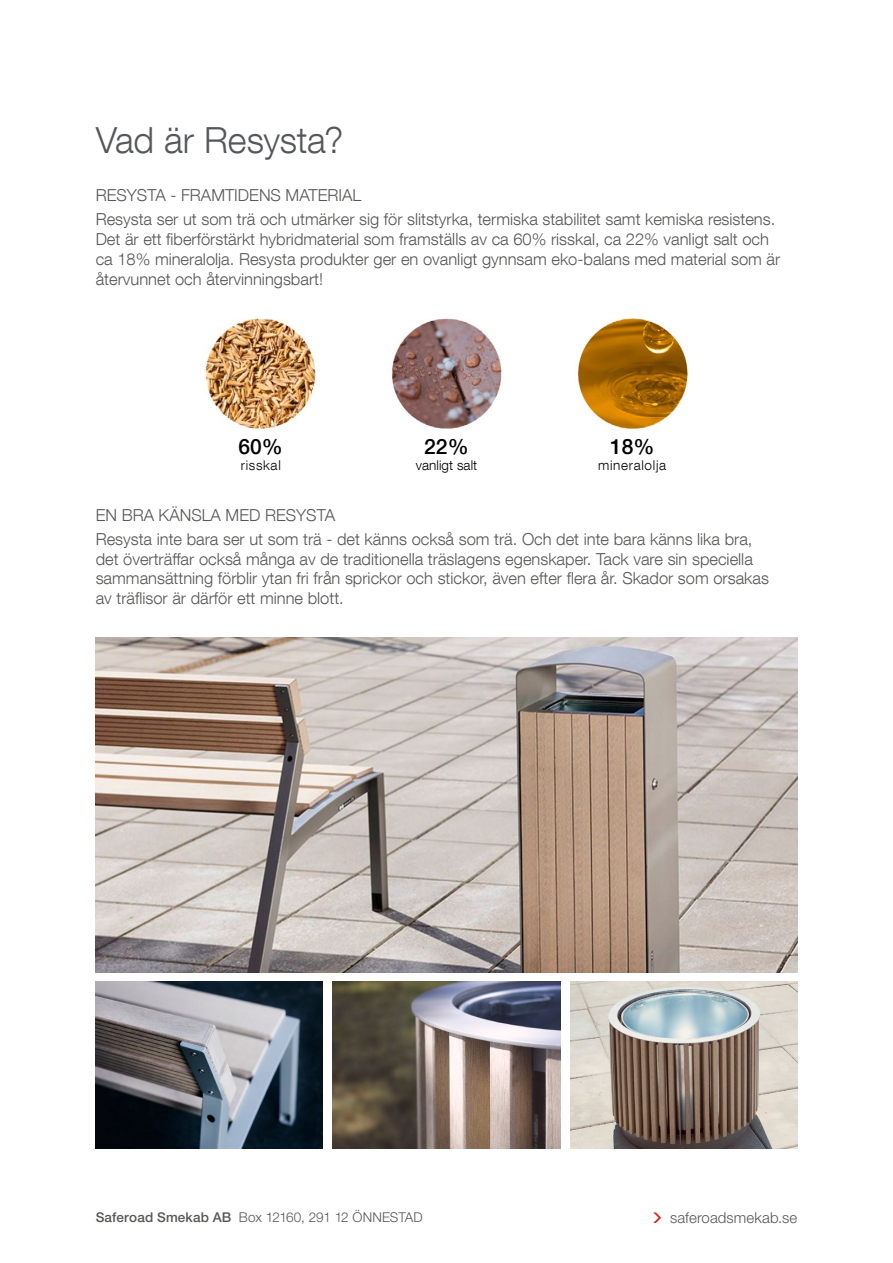
<style>
.page{position:relative;width:893px;height:1263px;background:#fff}
.page>*{position:absolute;margin:0;border:0;box-sizing:border-box;transform-origin:0 0}
.t1{font:300 36px "Helvetica Neue LT Com";color:#55575a}
.t2{font:500 21px "Helvetica Neue LT Com";color:#000}
.t3{font:300 16.5px/19.8px "Helvetica Neue LT Com";color:#575756}
.t4{font:300 15px "Helvetica Neue LT Pro";letter-spacing:.005em;color:#575756}
.t5{font:300 13.5px "Helvetica Neue LT Pro";letter-spacing:-.005em;color:#575756}
.t6{font:300 13.5px "Helvetica Neue LT Com";color:#000}
.s1{font-weight:500}
</style>
<div class="page">
<svg style="left:653px;top:1212px;width:8px;height:11px"></svg>
<img style="left:96px;top:638px;width:701px;height:335px">
<img style="left:96px;top:981px;width:227px;height:167px">
<img style="left:570px;top:981px;width:227px;height:167px">
<img style="left:333px;top:981px;width:227px;height:167px">
<img style="left:205px;top:318px;width:483px;height:112px">
<h1 class="t1" style="left:96px;top:118px;width:249px">Vad är Resysta?</h1>
<p class="t3" style="left:96px;top:183px;width:681px;line-height:24px">Resysta - Framtidens mater ial<br>Resysta ser ut som trä och utmärker sig för slitstyrka, termiska stabilitet samt kemiska resistens.</p>
<p class="t3" style="left:96px;top:229px;width:686px">Det är ett fiberförstärkt hybridmaterial som framställs av ca 60% risskal, ca 22% vanligt salt och ca 18% mineralolja. Resysta produkter ger en ovanligt gynnsam eko-balans med material som är återvunnet och återvinningsbart!</p>
<p class="t2" style="left:239px;top:434px;width:46px">60%</p>
<p class="t6" style="left:241px;top:457px;width:42px">risskal</p>
<p class="t2" style="left:424px;top:434px;width:46px">22%</p>
<p class="t6" style="left:416px;top:457px;width:63px">vanligt salt</p>
<p class="t2" style="left:610px;top:434px;width:46px">18%</p>
<p class="t6" style="left:598px;top:457px;width:70px">mineralolja</p>
<p class="t3" style="left:96px;top:503px;width:658px;line-height:24px">En bra känsla med Resysta<br>Resysta inte bara ser ut som trä - det känns också som trä. Och det inte bara känns lika bra,</p>
<p class="t3" style="left:96px;top:549px;width:675px">det överträffar också många av de traditionella träslagens egenskaper. Tack vare sin speciella sammansättning förblir ytan fri från sprickor och stickor, även efter flera år. Skador som orsakas av träflisor är därför ett minne blott.</p>
<p class="t5" style="left:96px;top:1208px;width:329px"><span class="s1">Saferoad Smekab AB</span> Box 12160, 291 12 ÖNNESTAD</p>
<p class="t4" style="left:670px;top:1208px;width:129px">saferoadsmekab.se</p>
</div>
